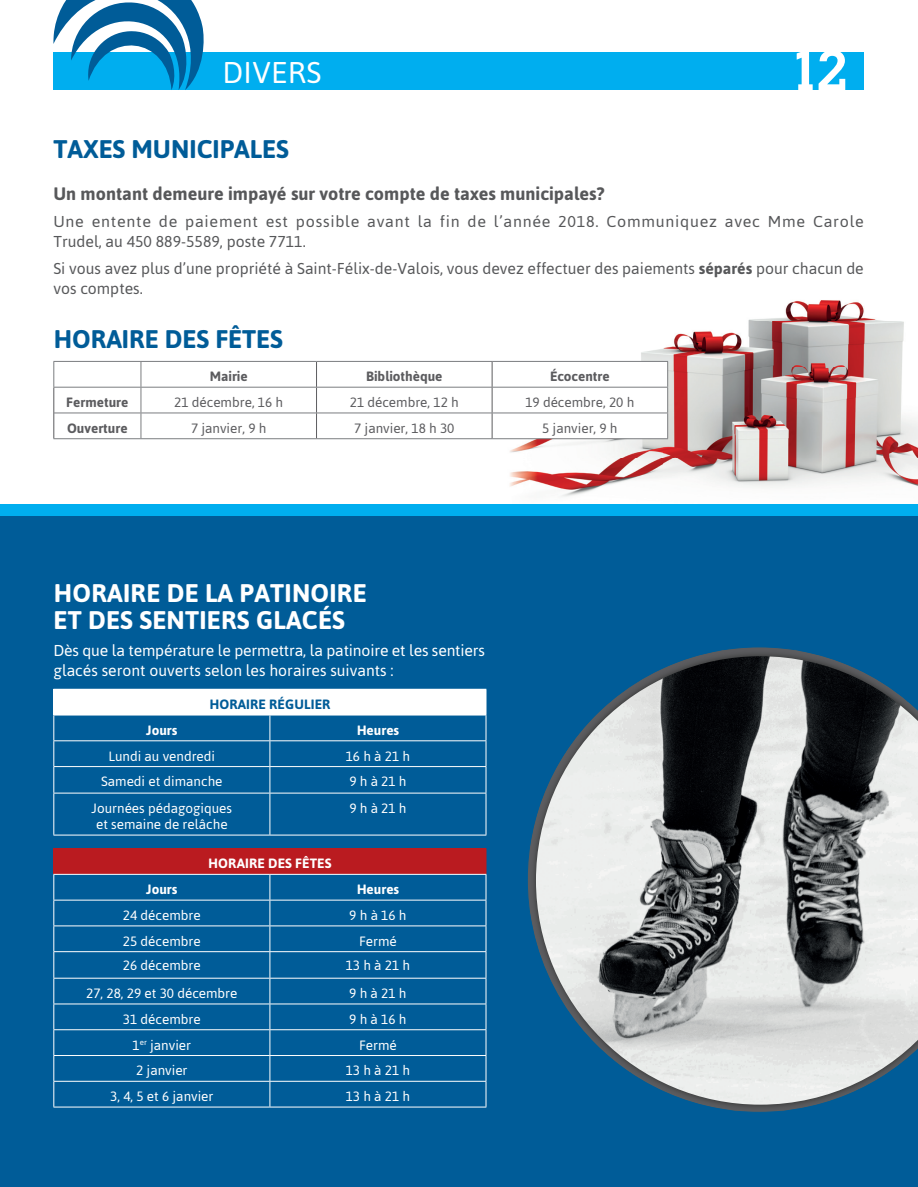
<style>
.page{position:relative;width:918px;height:1187px;background:#fff}
.page>*{position:absolute;margin:0;border:0;box-sizing:border-box;transform-origin:0 0}
.t1{font:500 55.5px "Boton";color:#fff}
.t2{font:30px "Asap";letter-spacing:.01em;color:#fff}
.t3{font:700 25.5px/27px "Asap";letter-spacing:.01em;color:#fff}
.t4{font:700 25.5px "Asap";color:#005c98}
.t5{font:700 18px "Asap";color:#57585a}
.t6{font:15.75px/20.2px "Asap";color:#57585a}
.t7{font:15.75px/20.2px "Asap";letter-spacing:.045em;color:#57585a}
.t8{font:15.75px/20.2px "Asap";letter-spacing:-.01em;color:#fff}
.t9{font:13.5px/16.2px "Asap";color:#fff;text-align:center}
.t10{font:13.5px "Asap";color:#5c5c5f}
.t11{font:700 13.5px "Asap";color:#5c5c5f}
.t12{font:700 13.5px "Asap";color:#fff}
.t13{font:700 13.5px "Asap";letter-spacing:.01em;color:#005c98}
.s1{font-weight:700}
</style>
<div class="page">
<div style="left:53px;top:52px;width:810px;height:38px;background:#00aeef"></div>
<svg style="left:53px;top:0;width:151px;height:90px"></svg>
<img style="left:505px;top:300px;width:413px;height:197px">
<div style="left:0;top:504px;width:918px;height:75px;background:#00aeef"></div>
<div style="left:0;top:516px;width:918px;height:671px;background:#005c98"></div>
<svg style="left:53px;top:361px;width:615px;height:78px"></svg>
<div style="left:54px;top:689px;width:432px;height:26px;background:#fff"></div>
<svg style="left:54px;top:716px;width:431px;height:119px"></svg>
<hr style="left:53px;top:715px;width:217px;height:1px;background:#fff">
<hr style="left:270px;top:715px;width:216px;height:1px;background:#fff">
<hr style="left:53px;top:740px;width:217px;height:1px;background:#fff">
<hr style="left:270px;top:740px;width:216px;height:1px;background:#fff">
<hr style="left:53px;top:766px;width:217px;height:1px;background:#fff">
<hr style="left:270px;top:766px;width:216px;height:1px;background:#fff">
<svg style="left:269px;top:715px;width:1px;height:78px"></svg>
<hr style="left:53px;top:793px;width:217px;height:1px;background:#fff">
<hr style="left:270px;top:793px;width:216px;height:1px;background:#fff">
<hr style="left:269px;top:793px;width:1px;height:42px;background:#fff">
<hr style="left:53px;top:689px;width:217px;height:1px;background:#fff">
<svg style="left:53px;top:690px;width:1px;height:103px"></svg>
<svg style="left:485px;top:715px;width:1px;height:78px"></svg>
<hr style="left:53px;top:793px;width:1px;height:42px;background:#fff">
<hr style="left:485px;top:793px;width:1px;height:42px;background:#fff">
<hr style="left:53px;top:835px;width:217px;height:1px;background:#fff">
<hr style="left:270px;top:835px;width:216px;height:1px;background:#fff">
<div style="left:54px;top:848px;width:432px;height:26px;background:#ba1b20"></div>
<svg style="left:54px;top:875px;width:431px;height:232px"></svg>
<hr style="left:53px;top:848px;width:217px;height:1px;background:#ba1b20">
<hr style="left:53px;top:874px;width:217px;height:1px;background:#fff">
<hr style="left:270px;top:874px;width:216px;height:1px;background:#fff">
<hr style="left:53px;top:900px;width:217px;height:1px;background:#fff">
<hr style="left:270px;top:900px;width:216px;height:1px;background:#fff">
<hr style="left:53px;top:925px;width:217px;height:1px;background:#fff">
<hr style="left:270px;top:925px;width:216px;height:1px;background:#fff">
<hr style="left:53px;top:951px;width:217px;height:1px;background:#fff">
<hr style="left:270px;top:951px;width:216px;height:1px;background:#fff">
<hr style="left:53px;top:978px;width:217px;height:1px;background:#fff">
<hr style="left:270px;top:978px;width:216px;height:1px;background:#fff">
<hr style="left:53px;top:1003px;width:217px;height:1px;background:#fff">
<hr style="left:270px;top:1003px;width:216px;height:1px;background:#fff">
<hr style="left:53px;top:1029px;width:217px;height:1px;background:#fff">
<hr style="left:270px;top:1029px;width:216px;height:1px;background:#fff">
<hr style="left:53px;top:1055px;width:217px;height:1px;background:#fff">
<hr style="left:270px;top:1055px;width:216px;height:1px;background:#fff">
<hr style="left:53px;top:1081px;width:217px;height:1px;background:#fff">
<svg style="left:53px;top:849px;width:1px;height:258px"></svg>
<hr style="left:270px;top:1081px;width:216px;height:1px;background:#fff">
<svg style="left:269px;top:875px;width:1px;height:232px"></svg>
<svg style="left:485px;top:873px;width:1px;height:234px"></svg>
<hr style="left:53px;top:1107px;width:217px;height:1px;background:#fff">
<hr style="left:270px;top:1107px;width:216px;height:1px;background:#fff">
<img style="left:530px;top:847px;width:6px;height:65px">
<img style="left:698px;top:650px;width:24px;height:6px">
<img style="left:796px;top:650px;width:25px;height:6px">
<img style="left:530px;top:819px;width:6px;height:28px">
<img style="left:530px;top:912px;width:6px;height:28px">
<img style="left:705px;top:1105px;width:109px;height:5px">
<img style="left:536px;top:656px;width:382px;height:449px">
<h2 class="t2" style="left:222px;top:53px;width:100px">DIVERS</h2>
<h1 class="t1" style="left:787px;top:38px;width:63px">12</h1>
<h3 class="t4" style="left:53px;top:132px;width:237px">TAXES MUNICIPALES</h3>
<h3 class="t5" style="left:53px;top:181px;width:552px">Un montant demeure impayé sur votre compte de taxes municipales?</h3>
<p class="t7" style="left:53px;top:211px;width:812px">Une entente de paiement est possible avant la fin de l’année 2018. Communiquez avec Mme Carole<br>Trudel, au 450 889-5589, poste 7711.</p>
<p class="t6" style="left:53px;top:258px;width:812px">Si vous avez plus d’une propriété à Saint-Félix-de-Valois, vous devez effectuer des paiements <span class="s1">séparés</span> pour chacun de vos comptes.</p>
<h3 class="t4" style="left:53px;top:322px;width:231px">HORAIRE DES FÊTES</h3>
<p class="t11" style="left:210px;top:367px;width:40px">Mairie</p>
<p class="t11" style="left:366px;top:367px;width:78px">Bibliothèque</p>
<p class="t11" style="left:550px;top:367px;width:61px">Écocentre</p>
<p class="t11" style="left:66px;top:393px;width:64px">Fermeture</p>
<p class="t10" style="left:174px;top:393px;width:110px">21 décembre, 16 h</p>
<p class="t10" style="left:350px;top:393px;width:110px">21 décembre, 12 h</p>
<p class="t10" style="left:525px;top:393px;width:110px">19 décembre, 20 h</p>
<p class="t11" style="left:67px;top:419px;width:62px">Ouverture</p>
<p class="t10" style="left:191px;top:419px;width:77px">7 janvier, 9 h</p>
<p class="t10" style="left:354px;top:419px;width:102px">7 janvier, 18 h 30</p>
<p class="t10" style="left:542px;top:419px;width:77px">5 janvier, 9 h</p>
<h3 class="t3" style="left:54px;top:578px;width:315px">HORAIRE DE LA PATINOIRE<br>ET DES SENTIERS GLACÉS</h3>
<p class="t8" style="left:53px;top:640px;width:433px">Dès que la température le permettra, la patinoire et les sentiers glacés seront ouverts selon les horaires suivants :</p>
<p class="t13" style="left:209px;top:695px;width:123px">HORAIRE RÉGULIER</p>
<p class="t12" style="left:146px;top:721px;width:33px">Jours</p>
<p class="t12" style="left:357px;top:721px;width:44px">Heures</p>
<p class="t9" style="left:109px;top:747px;width:108px">Lundi au vendredi</p>
<p class="t9" style="left:346px;top:747px;width:66px">16 h à 21 h</p>
<p class="t9" style="left:101px;top:773px;width:123px">Samedi et dimanche</p>
<p class="t9" style="left:349px;top:773px;width:59px">9 h à 21 h</p>
<p class="t9" style="left:92px;top:799px;width:142px">Journées pédagogiques et semaine de relâche</p>
<p class="t9" style="left:349px;top:799px;width:59px">9 h à 21 h</p>
<p class="t12" style="left:208px;top:854px;width:125px">HORAIRE DES FÊTES</p>
<p class="t12" style="left:146px;top:880px;width:33px">Jours</p>
<p class="t12" style="left:357px;top:880px;width:44px">Heures</p>
<p class="t9" style="left:123px;top:906px;width:79px">24 décembre</p>
<p class="t9" style="left:349px;top:906px;width:59px">9 h à 16 h</p>
<p class="t9" style="left:123px;top:932px;width:79px">25 décembre</p>
<p class="t9" style="left:359px;top:932px;width:39px">Fermé</p>
<p class="t9" style="left:123px;top:956px;width:79px">26 décembre</p>
<p class="t9" style="left:346px;top:956px;width:66px">13 h à 21 h</p>
<p class="t9" style="left:86px;top:985px;width:153px">27, 28, 29 et 30 décembre</p>
<p class="t9" style="left:349px;top:985px;width:59px">9 h à 21 h</p>
<p class="t9" style="left:123px;top:1010px;width:79px">31 décembre</p>
<p class="t9" style="left:349px;top:1010px;width:59px">9 h à 16 h</p>
<p class="t9" style="left:133px;top:1036px;width:60px">1<sup>er</sup> janvier</p>
<p class="t9" style="left:359px;top:1036px;width:39px">Fermé</p>
<p class="t9" style="left:136px;top:1062px;width:53px">2 janvier</p>
<p class="t9" style="left:346px;top:1062px;width:66px">13 h à 21 h</p>
<p class="t9" style="left:110px;top:1088px;width:105px">3, 4, 5 et 6 janvier</p>
<p class="t9" style="left:346px;top:1088px;width:66px">13 h à 21 h</p>
</div>
